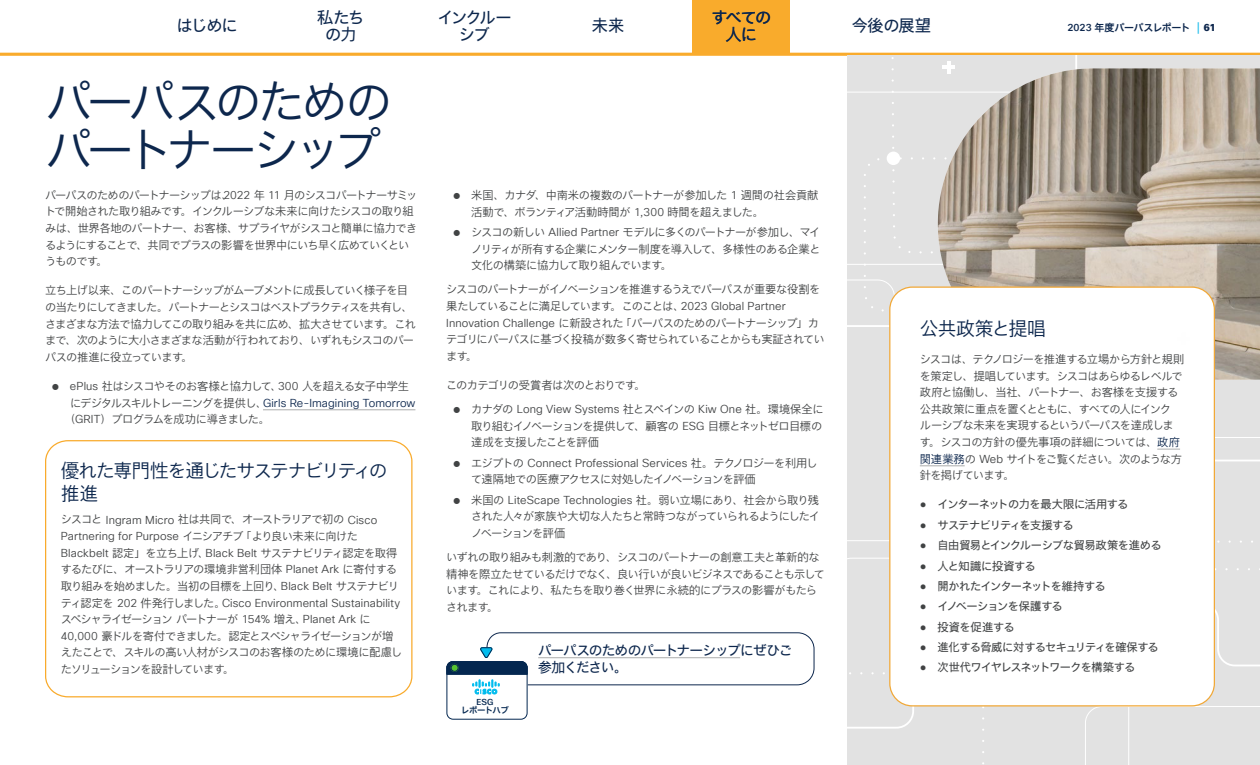
<style>
.page{position:relative;width:1260px;height:765px;background:#fff}
.page>*{position:absolute;margin:0;border:0;box-sizing:border-box;transform-origin:0 0}
.Paragraph_Style1{font:47.5px/47.5px "Cisco Sans JPN Light";letter-spacing:-.12em;color:#0d274d}
.Paragraph_Style11{font:18.75px/22.5px "Cisco Sans JPN Light";letter-spacing:-.06em;color:#0d274d}
.Paragraph_Style11-2{font:18.75px "Cisco Sans JPN Light";letter-spacing:-.035em;color:#0d274d}
.t1{font:16.25px/16.2px "Cisco Sans JPN";letter-spacing:-.065em;color:#0d274d;text-align:center}
.Paragraph_Style1-2{font:13.75px/17.8px "Cisco Sans JPN";letter-spacing:-.09em;color:#0d274d}
.Paragraph_Style1-3{font:11.25px/16.6px "Cisco Sans JPN Light";letter-spacing:-.07em;color:#414344}
.Paragraph_Style5{font:11.25px/16.6px "Cisco Sans JPN Light";letter-spacing:-.075em;color:#414344}
.Paragraph_Style30{font:11.25px/16.6px "Cisco Sans JPN Light";letter-spacing:-.055em;color:#414344;text-align:justify}
.Paragraph_Style11-3{font:11.25px/16.6px "Cisco Sans JPN Light";letter-spacing:-.08em;color:#414344}
.Paragraph_Style8{font:11.25px/16.6px "Cisco Sans JPN Light";letter-spacing:-.065em;color:#414344}
.Paragraph_Style17{font:11.25px/16.6px "Cisco Sans JPN Light";letter-spacing:-.065em;color:#414344}
.Paragraph_Style28{font:11.25px/16.5px "Cisco Sans JPN Light";letter-spacing:-.065em;color:#414344}
.Paragraph_Style23{font:11.25px "Cisco Sans JPN";letter-spacing:-.05em;color:#414344}
.Paragraph_Style52{font:11.25px/16.6px "Cisco Sans JPN Light";letter-spacing:-.04em;color:#414344}
.Paragraph_Style31{font:11.25px "Cisco Sans JPN Light";letter-spacing:-.055em;color:#414344}
.Paragraph_Style31-2{font:11.25px "Cisco Sans TT Light";letter-spacing:.01em;color:#0d274d}
.Paragraph_Style23-2{font:11.25px "Cisco Sans JPN";letter-spacing:-.07em;color:#414344}
.Paragraph_Style1-4{font:11.25px "Cisco Sans JPN";letter-spacing:-.085em;color:#414344}
.Paragraph_Style23-3{font:11.25px "Cisco Sans JPN";letter-spacing:-.08em;color:#414344}
.Paragraph_Style23-4{font:11.25px "Cisco Sans JPN";letter-spacing:-.03em;color:#414344}
.Paragraph_Style23-5{font:11.25px "Cisco Sans JPN";letter-spacing:-.015em;color:#414344}
.t2{font:10px "Cisco Sans JPN Medium";letter-spacing:-.055em;color:#0d274d}
.Paragraph_Style1-5{font:8.5px "Cisco Sans JPN Medium";letter-spacing:-.07em;color:#042750}
.Paragraph_Style1-6{font:500 8.5px "Cisco Sans TT";color:#042750}
.s1{font-family:"Cisco Sans TT";font-weight:500}
.s2{font-family:"Cisco Sans TT";font-size:12.5px;color:#21bdeb}
.s3{font-family:"Cisco Sans TT";font-weight:800}
.s4{font-family:"Cisco Sans TT Light"}
.s5{font-family:"Cisco Sans JPN Light";color:#414344}
.s6{color:#0d274d}
.s7{font-family:"Arial"}
</style>
<div class="page">
<svg style="left:0;top:0;width:1260px;height:56px"></svg>
<div style="left:693px;top:0;width:97px;height:53px;background:#f9ab2c"></div>
<div style="left:848px;top:59px;width:226px;height:79px;background:#e2e2e2"></div>
<div style="left:1074px;top:59px;width:186px;height:9px;background:#e2e2e2"></div>
<div style="left:1215px;top:492px;width:45px;height:57px;background:#e2e2e2"></div>
<div style="left:848px;top:138px;width:412px;height:354px;background:#e2e2e2"></div>
<div style="left:1130px;top:578px;width:130px;height:187px;background:#e2e2e2"></div>
<div style="left:848px;top:263px;width:282px;height:502px;background:#e2e2e2"></div>
<div style="left:887px;top:152px;width:13px;height:13px;background:#fff;border-radius:50%"></div>
<hr style="left:947px;top:61px;width:4px;height:12px;background:#fff">
<hr style="left:943px;top:65px;width:12px;height:4px;background:#fff">
<img style="left:938px;top:68px;width:322px;height:312px">
<div style="left:890px;top:287px;width:324px;height:419px;background:#fff;border-radius:22px"></div>
<svg style="left:848px;top:56px;width:412px;height:3px"></svg>
<svg style="left:45px;top:440px;width:368px;height:258px"></svg>
<hr style="left:263px;top:409px;width:152px;height:1px;background:#bcbdbd">
<svg style="left:446px;top:632px;width:369px;height:88px"></svg>
<svg style="left:1157px;top:449px;width:23px;height:1px"></svg>
<hr style="left:920px;top:465px;width:45px;height:1px;background:#bcbdbd">
<hr style="left:538px;top:657px;width:202px;height:1px;background:#bcbdbd">
<h3 class="t1" style="left:317px;top:10px;width:49px">私たちの力</h3>
<h3 class="t1" style="left:437px;top:10px;width:76px">インクルー</h3>
<h3 class="t1" style="left:177px;top:17px;width:63px">はじめに</h3>
<h3 class="t1" style="left:592px;top:17px;width:34px">未来</h3>
<h3 class="t1" style="left:712px;top:10px;width:61px">すべての人に</h3>
<h3 class="t1" style="left:852px;top:17px;width:81px">今後の展望</h3>
<h3 class="t1" style="left:459px;top:26px;width:33px">シブ</h3>
<p class="t2" style="left:1067px;top:21px;width:150px"><span class="s1">2023</span> 年度パーパスレポート <span class="s2">|</span> <span class="s3">61</span></p>
<p class="Paragraph_Style1" style="left:45px;top:81px;width:349px">パーパスのためのパートナーシップ</p>
<p class="Paragraph_Style8" style="left:45px;top:187px;width:374px">パーパスのためのパートナーシップは、<span class="s4">2022</span> 年 <span class="s4">11</span> 月のシスコパートナーサミットで開始された取り組みです。インクルーシブな未来に向けたシスコの取り組みは、世界各地のパートナー、お客様、サプライヤがシスコと簡単に協力できるようにすることで、共同でプラスの影響を世界中にいち早く広めていくというものです。</p>
<p class="Paragraph_Style11-3" style="left:45px;top:283px;width:373px">立ち上げ以来、このパートナーシップがムーブメントに成長していく様子を目の当たりにしてきました。パートナーとシスコはベストプラクティスを共有し、さまざまな方法で協力してこの取り組みを共に広め、拡大させています。これまで、次のように大小さまざまな活動が行われており、いずれもシスコのパーパスの推進に役立っています。</p>
<p class="Paragraph_Style31" style="left:52px;top:379px;width:358px"><span class="s4">● ePlus</span> 社はシスコやそのお客様と協力して、<span class="s4">300</span> 人を超える女子中学生</p>
<p class="Paragraph_Style31-2" style="left:70px;top:395px;width:347px"><span class="s5">にデジタルスキルトレーニングを提供し、</span>Girls Re-Imagining Tomorrow</p>
<p class="Paragraph_Style31" style="left:64px;top:412px;width:207px">（<span class="s4">GRIT</span>）プログラムを成功に導きました。</p>
<p class="Paragraph_Style11" style="left:61px;top:461px;width:328px">優れた専門性を通じたサステナビリティの推進</p>
<p class="Paragraph_Style5" style="left:61px;top:512px;width:343px">シスコと <span class="s4">Ingram Micro</span> 社は共同で、オーストラリアで初の <span class="s4">Cisco Partnering for Purpose</span> イニシアチブ「より良い未来に向けた<span class="s4">Blackbelt</span> 認定」を立ち上げ、<span class="s4">Black Belt</span> サステナビリティ認定を取得するたびに、オーストラリアの環境非営利団体 <span class="s4">Planet Ark</span> に寄付する取り組みを始めました。当初の目標を上回り、<span class="s4">Black Belt</span> サステナビリティ認定を <span class="s4">202</span> 件発行しました。<span class="s4">Cisco Environmental Sustainability</span>スペシャライゼーションパートナーが <span class="s4">154%</span> 増え、<span class="s4">Planet Ark</span> に<span class="s4">40,000</span> 豪ドルを寄付できました。認定とスペシャライゼーションが増えたことで、スキルの高い人材がシスコのお客様のために環境に配慮したソリューションを設計しています。</p>
<p class="Paragraph_Style52" style="left:471px;top:188px;width:349px;text-indent:-18px"><span class="s4">●</span> 米国、カナダ、中南米の複数のパートナーが参加した <span class="s4">1</span> 週間の社会貢献活動で、ボランティア活動時間が <span class="s4">1,300</span> 時間を超えました。</p>
<p class="Paragraph_Style30" style="left:471px;top:225px;width:351px;text-indent:-18px"><span class="s4">●</span> シスコの新しい <span class="s4">Allied Partner</span> モデルに多くのパートナーが参加し、マイノリティが所有する企業にメンター制度を導入して、多様性のある企業と文化の構築に協力して取り組んでいます。</p>
<p class="Paragraph_Style1-3" style="left:446px;top:282px;width:380px">シスコのパートナーがイノベーションを推進するうえでパーパスが重要な役割を果たしていることに満足しています。このことは、<span class="s4">2023 Global Partner Innovation Challenge</span> に新設された「パーパスのためのパートナーシップ」カテゴリにパーパスに基づく投稿が数多く寄せられていることからも実証されています。</p>
<p class="Paragraph_Style1-3" style="left:446px;top:378px;width:201px">このカテゴリの受賞者は次のとおりです。</p>
<p class="Paragraph_Style17" style="left:471px;top:402px;width:354px;text-indent:-18px"><span class="s4">●</span> カナダの <span class="s4">Long View Systems</span> 社とスペインの <span class="s4">Kiw One</span> 社。環境保全に取り組むイノベーションを提供して、顧客の <span class="s4">ESG</span> 目標とネットゼロ目標の達成を支援したことを評価</p>
<p class="Paragraph_Style28" style="left:471px;top:455px;width:348px;text-indent:-18px"><span class="s4">●</span> エジプトの <span class="s4">Connect Professional Services</span> 社。テクノロジーを利用して遠隔地での医療アクセスに対処したイノベーションを評価</p>
<p class="Paragraph_Style30" style="left:471px;top:492px;width:350px;text-indent:-18px"><span class="s4">●</span> 米国の <span class="s4">LiteScape Technologies</span> 社。弱い立場にあり、社会から取り残された人々が家族や大切な人たちと常時つながっていられるようにしたイノベーションを評価</p>
<p class="Paragraph_Style1-3" style="left:446px;top:550px;width:380px">いずれの取り組みも刺激的であり、シスコのパートナーの創意工夫と革新的な精神を際立たせているだけでなく、良い行いが良いビジネスであることも示しています。これにより、私たちを取り巻く世界に永続的にプラスの影響がもたらされます。</p>
<p class="Paragraph_Style1-6" style="left:477px;top:696px;width:18px">ESG</p>
<p class="Paragraph_Style1-5" style="left:461px;top:705px;width:49px">レポートハブ</p>
<p class="Paragraph_Style1-2" style="left:538px;top:641px;width:256px">パーパスのためのパートナーシップにぜひご参加ください。</p>
<p class="Paragraph_Style11-2" style="left:920px;top:316px;width:128px">公共政策と提唱</p>
<p class="Paragraph_Style1-3" style="left:920px;top:351px;width:266px">シスコは、テクノロジーを推進する立場から方針と規則を策定し、提唱しています。シスコはあらゆるレベルで政府と協働し、当社、パートナー、お客様を支援する公共政策に重点を置くとともに、すべての人にインクルーシブな未来を実現するというパーパスを達成します。シスコの方針の優先事項の詳細については、<span class="s6">政府関連業務</span>の <span class="s4">Web</span> サイトをご覧ください。次のような方針を掲げています。</p>
<p class="Paragraph_Style23" style="left:920px;top:497px;width:210px"><span class="s7">●</span> インターネットの力を最大限に活用する</p>
<p class="Paragraph_Style23-3" style="left:920px;top:517px;width:155px"><span class="s7">●</span> サステナビリティを支援する</p>
<p class="Paragraph_Style23" style="left:920px;top:537px;width:243px"><span class="s7">●</span> 自由貿易とインクルーシブな貿易政策を進める</p>
<p class="Paragraph_Style23-4" style="left:920px;top:558px;width:117px"><span class="s7">●</span> 人と知識に投資する</p>
<p class="Paragraph_Style23-2" style="left:920px;top:578px;width:187px"><span class="s7">●</span> 開かれたインターネットを維持する</p>
<p class="Paragraph_Style23-2" style="left:920px;top:598px;width:144px"><span class="s7">●</span> イノベーションを保護する</p>
<p class="Paragraph_Style23-5" style="left:920px;top:619px;width:96px"><span class="s7">●</span> 投資を促進する</p>
<p class="Paragraph_Style23" style="left:920px;top:639px;width:240px"><span class="s7">●</span> 進化する脅威に対するセキュリティを確保する</p>
<p class="Paragraph_Style1-4" style="left:920px;top:659px;width:217px"><span class="s7">●</span> 次世代ワイヤレスネットワークを構築する</p>
</div>
